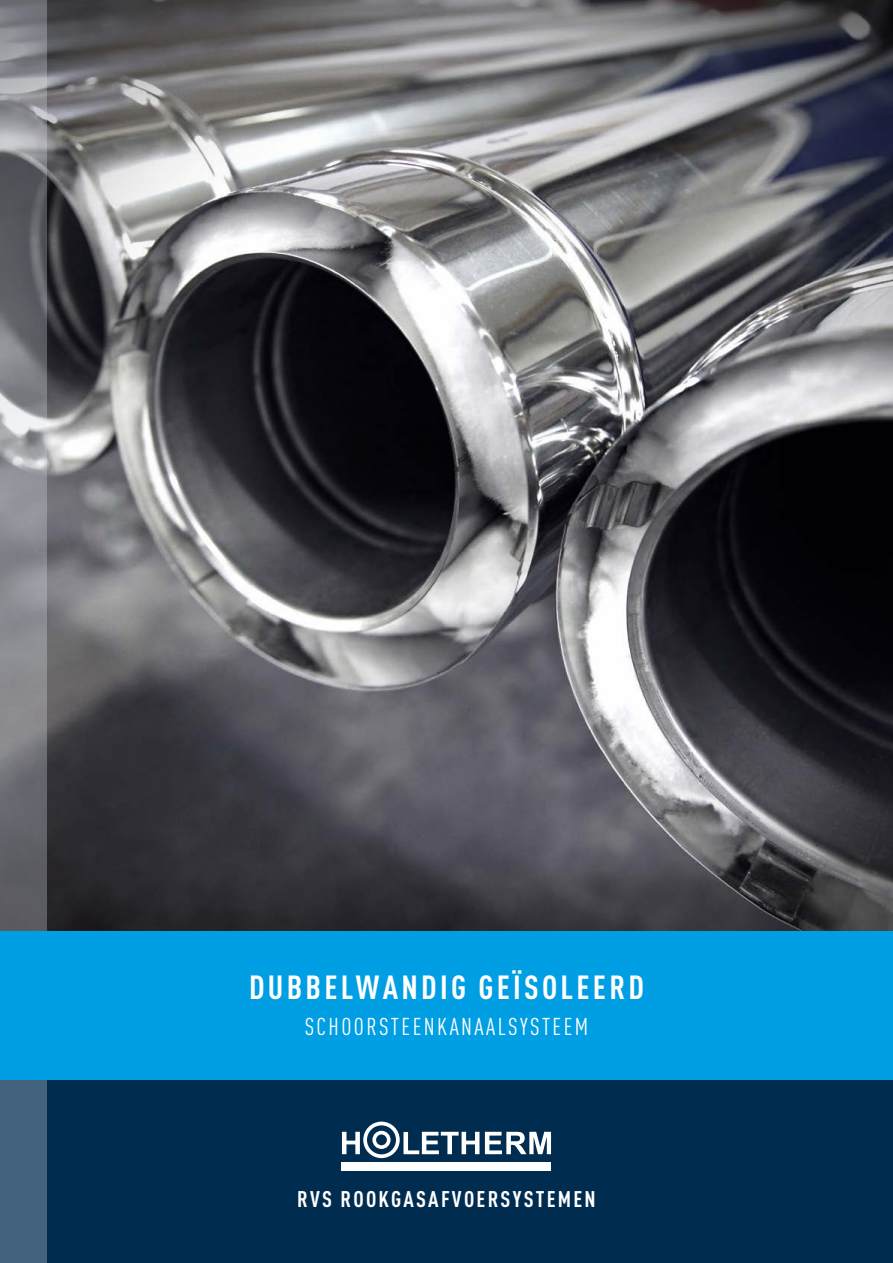
<style>
.page{position:relative;width:893px;height:1263px;background:#fff}
.page>*{position:absolute;margin:0;border:0;box-sizing:border-box;transform-origin:0 0}
.t1{font:700 33px "DIN Cond";letter-spacing:.1em;color:#fff}
.t2{font:24px "DIN Cond";letter-spacing:.1em;color:#fff}
.t3{font:700 22.35px "DIN Cond";letter-spacing:.1em;color:#fff}
</style>
<div class="page">
<img style="left:47px;top:0;width:846px;height:931px">
<div style="left:0;top:1080px;width:893px;height:183px;background:#002c50"></div>
<svg style="left:0;top:0;width:47px;height:1263px;background:#747a83"></svg>
<div style="left:0;top:931px;width:893px;height:149px;background:#009fe3"></div>
<div style="left:342px;top:1162px;width:209px;height:9px;background:#fff"></div>
<svg style="left:485px;top:1132px;width:66px;height:22px"></svg>
<svg style="left:342px;top:1121px;width:137px;height:37px"></svg>
<h1 class="t1" style="left:249px;top:968px;width:396px">DUBBELWANDIG GEÏSOLEERD</h1>
<p class="t2" style="left:305px;top:1013px;width:285px">SCHOORSTEENKANAALSYSTEEM</p>
<p class="t3" style="left:297px;top:1185px;width:300px">RVS ROOKGASAFVOERSYSTEMEN</p>
</div>
